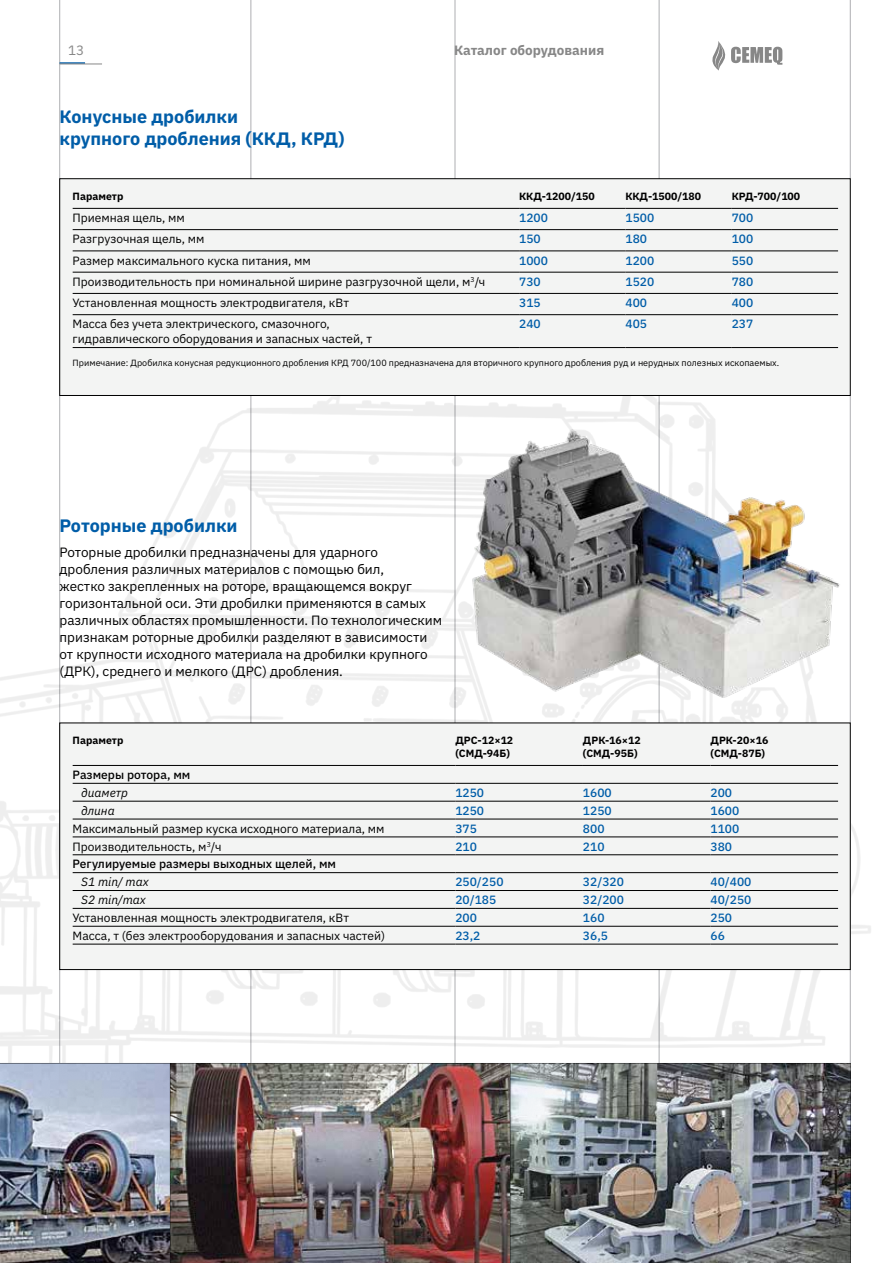
<style>
.page{position:relative;width:893px;height:1263px;background:#fff}
.page>*{position:absolute;margin:0;border:0;box-sizing:border-box;transform-origin:0 0}
.t1{font:700 18px/21.3px "IBM Plex Sans";color:#005da8}
.t2{font:13.5px/17px "IBM Plex Sans";color:#000}
.t3{font:700 13.5px "IBM Plex Sans";color:#878787}
.t4{font:13.5px "IBM Plex Sans";color:#878787}
.t5{font:12px/15px "IBM Plex Sans";color:#000}
.t6{font:500 12px "IBM Plex Sans";color:#005da8}
.t7{font:500 12px "IBM Plex Sans";color:#000}
.t8{font:italic 12px "IBM Plex Sans";color:#000}
.t9{font:700 10.5px/12.8px "IBM Plex Sans";color:#000}
.t10{font:9px "IBM Plex Sans";color:#000}
</style>
<div class="page">
<hr style="left:59px;top:0;width:1px;height:1263px;background:#aeafb2">
<hr style="left:251px;top:0;width:1px;height:1263px;background:#aeafb2">
<hr style="left:455px;top:0;width:1px;height:1263px;background:#aeafb2">
<hr style="left:659px;top:0;width:1px;height:1263px;background:#aeafb2">
<hr style="left:850px;top:0;width:1px;height:1263px;background:#aeafb2">
<hr style="left:60px;top:62px;width:25px;height:2px;background:#005da8">
<hr style="left:60px;top:64px;width:42px;height:1px;background:#878787">
<svg style="left:712px;top:41px;width:70px;height:30px"></svg>
<img style="left:0;top:396px;width:871px;height:666px">
<svg style="left:59px;top:178px;width:792px;height:218px"></svg>
<svg style="left:59px;top:722px;width:792px;height:248px"></svg>
<img style="left:455px;top:427px;width:396px;height:270px">
<div style="left:169px;top:1062px;width:343px;height:201px;background:#89b3df;opacity:.2"></div>
<div style="left:0;top:1062px;width:172px;height:201px;background:#89b3df;opacity:.2"></div>
<div style="left:509px;top:1062px;width:343px;height:201px;background:#89b3df;opacity:.2"></div>
<p class="t4" style="left:68px;top:40px;width:18px">13</p>
<p class="t3" style="left:454px;top:40px;width:152px">Каталог оборудования</p>
<h1 class="t1" style="left:60px;top:105px;width:287px">Конусные дробилки<br>крупного дробления (ККД, КРД)</h1>
<p class="t9" style="left:73px;top:189px;width:52px">Параметр</p>
<p class="t9" style="left:519px;top:189px;width:77px">ККД-1200/150</p>
<p class="t9" style="left:625px;top:189px;width:77px">ККД-1500/180</p>
<p class="t9" style="left:732px;top:189px;width:70px">КРД-700/100</p>
<p class="t5" style="left:73px;top:209px;width:114px">Приемная щель, мм</p>
<p class="t6" style="left:519px;top:208px;width:30px">1200</p>
<p class="t6" style="left:625px;top:208px;width:30px">1500</p>
<p class="t6" style="left:732px;top:208px;width:23px">700</p>
<p class="t5" style="left:73px;top:230px;width:133px">Разгрузочная щель, мм</p>
<p class="t6" style="left:519px;top:230px;width:23px">150</p>
<p class="t6" style="left:625px;top:230px;width:23px">180</p>
<p class="t6" style="left:732px;top:230px;width:23px">100</p>
<p class="t5" style="left:73px;top:252px;width:240px">Размер максимального куска питания, мм</p>
<p class="t6" style="left:519px;top:251px;width:30px">1000</p>
<p class="t6" style="left:625px;top:251px;width:30px">1200</p>
<p class="t6" style="left:732px;top:251px;width:23px">550</p>
<p class="t5" style="left:73px;top:273px;width:414px">Производительность при номинальной ширине разгрузочной щели, м<sup>3</sup>/ч</p>
<p class="t6" style="left:519px;top:272px;width:23px">730</p>
<p class="t6" style="left:625px;top:272px;width:30px">1520</p>
<p class="t6" style="left:732px;top:272px;width:23px">780</p>
<p class="t5" style="left:73px;top:294px;width:278px">Установленная мощность электродвигателя, кВт</p>
<p class="t6" style="left:519px;top:293px;width:23px">315</p>
<p class="t6" style="left:625px;top:293px;width:23px">400</p>
<p class="t6" style="left:732px;top:293px;width:23px">400</p>
<p class="t5" style="left:73px;top:316px;width:301px">Масса без учета электрического, смазочного, гидравлического оборудования и запасных частей, т</p>
<p class="t6" style="left:519px;top:315px;width:23px">240</p>
<p class="t6" style="left:625px;top:315px;width:23px">405</p>
<p class="t6" style="left:732px;top:315px;width:23px">237</p>
<p class="t10" style="left:73px;top:356px;width:708px">Примечание: Дробилка конусная редукционного дробления КРД 700/100 предназначена для вторичного крупного дробления руд и нерудных полезных ископаемых.</p>
<h1 class="t1" style="left:60px;top:513px;width:180px">Роторные дробилки</h1>
<p class="t2" style="left:60px;top:543px;width:384px">Роторные дробилки предназначены для ударного дробления различных материалов с помощью бил,<br>жестко закрепленных на роторе, вращающемся вокруг горизонтальной оси. Эти дробилки применяются в самых различных областях промышленности. По технологическим признакам роторные дробилки разделяют в зависимости от крупности исходного материала на дробилки крупного (ДРК), среднего и мелкого (ДРС) дробления.</p>
<p class="t9" style="left:73px;top:733px;width:52px">Параметр</p>
<p class="t9" style="left:455px;top:733px;width:59px">ДРС-12×12 (СМД-94Б)</p>
<p class="t9" style="left:583px;top:733px;width:59px">ДРК-16×12 (СМД-95Б)</p>
<p class="t9" style="left:710px;top:733px;width:59px">ДРК-20×16 (СМД-87Б)</p>
<p class="t7" style="left:73px;top:765px;width:119px">Размеры ротора, мм</p>
<p class="t8" style="left:81px;top:783px;width:48px">диаметр</p>
<p class="t6" style="left:455px;top:783px;width:30px">1250</p>
<p class="t6" style="left:583px;top:783px;width:30px">1600</p>
<p class="t6" style="left:710px;top:783px;width:23px">200</p>
<p class="t8" style="left:81px;top:801px;width:35px">длина</p>
<p class="t6" style="left:455px;top:801px;width:30px">1250</p>
<p class="t6" style="left:583px;top:801px;width:30px">1250</p>
<p class="t6" style="left:710px;top:801px;width:30px">1600</p>
<p class="t5" style="left:73px;top:820px;width:313px">Максимальный размер куска исходного материала, мм</p>
<p class="t6" style="left:455px;top:819px;width:23px">375</p>
<p class="t6" style="left:583px;top:819px;width:23px">800</p>
<p class="t6" style="left:710px;top:819px;width:30px">1100</p>
<p class="t5" style="left:73px;top:838px;width:150px">Производительность, м<sup>3</sup>/ч</p>
<p class="t6" style="left:455px;top:837px;width:23px">210</p>
<p class="t6" style="left:583px;top:837px;width:23px">210</p>
<p class="t6" style="left:710px;top:837px;width:23px">380</p>
<p class="t7" style="left:73px;top:855px;width:265px">Регулируемые размеры выходных щелей, мм</p>
<p class="t8" style="left:81px;top:873px;width:69px">S1 min/ max</p>
<p class="t6" style="left:455px;top:873px;width:50px">250/250</p>
<p class="t6" style="left:583px;top:873px;width:43px">32/320</p>
<p class="t6" style="left:710px;top:873px;width:43px">40/400</p>
<p class="t8" style="left:81px;top:891px;width:66px">S2 min/max</p>
<p class="t6" style="left:455px;top:890px;width:43px">20/185</p>
<p class="t6" style="left:583px;top:890px;width:43px">32/200</p>
<p class="t6" style="left:710px;top:890px;width:43px">40/250</p>
<p class="t5" style="left:73px;top:909px;width:278px">Установленная мощность электродвигателя, кВт</p>
<p class="t6" style="left:455px;top:908px;width:23px">200</p>
<p class="t6" style="left:583px;top:908px;width:23px">160</p>
<p class="t6" style="left:710px;top:908px;width:23px">250</p>
<p class="t5" style="left:73px;top:927px;width:314px">Масса, т (без электрооборудования и запасных частей)</p>
<p class="t6" style="left:455px;top:926px;width:27px">23,2</p>
<p class="t6" style="left:583px;top:926px;width:27px">36,5</p>
<p class="t6" style="left:710px;top:926px;width:16px">66</p>
</div>
